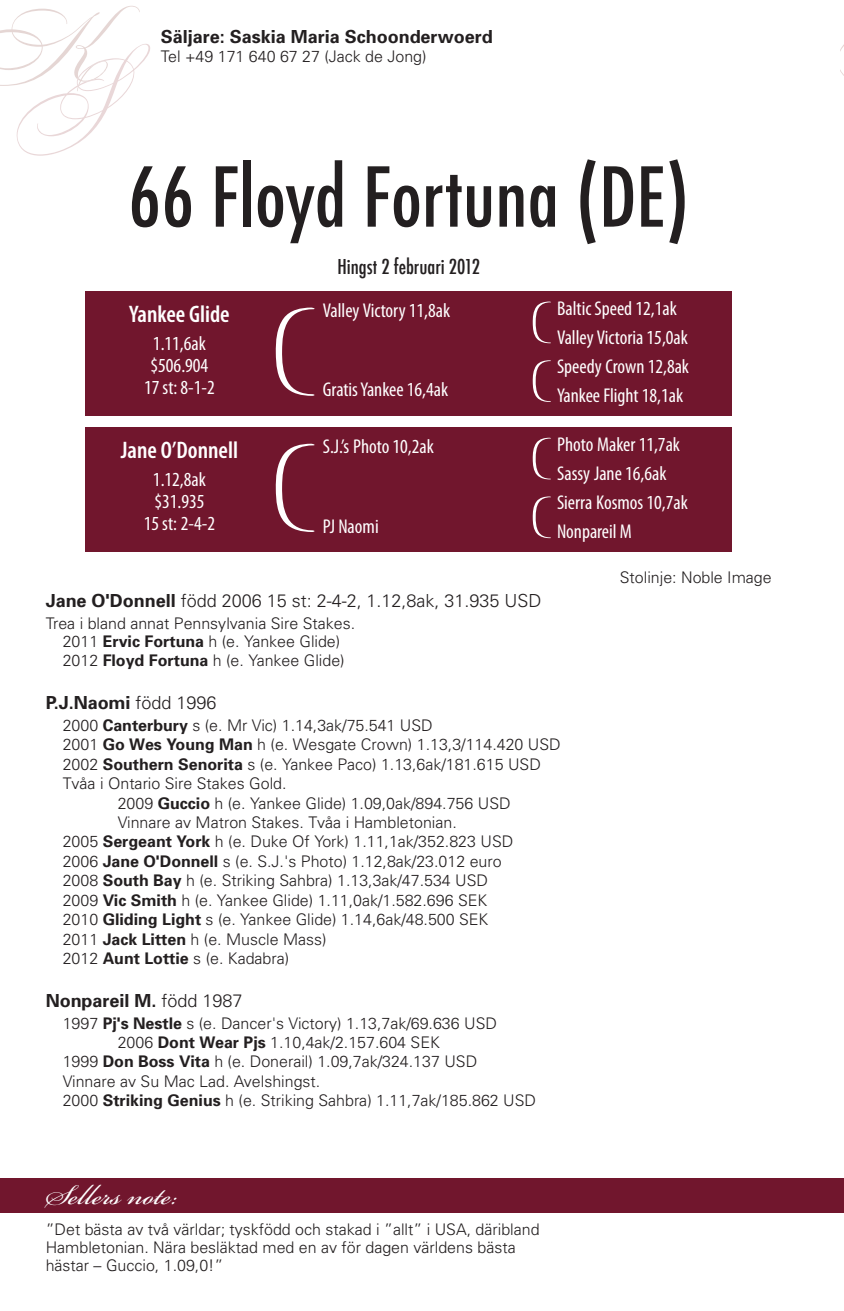
<style>
.page{position:relative;width:844px;height:1311px;background:#fff}
.page>*{position:absolute;margin:0;border:0;box-sizing:border-box;transform-origin:0 0}
.t1{font:500 condensed 80px "Futura";color:#231f20}
.t2{font:44px "Bickham Script Std";color:#fff}
.t3{font:600 condensed 24px "Myriad Pro";color:#fff}
.t4{font:condensed 20px/29px "Myriad Pro";color:#fff;text-align:center}
.t5{font:500 condensed 20px "Futura";color:#231f20}
.t6{font:700 18px "Univers";color:#231f20}
.t7{font:300 18px "Univers";color:#231f20}
.t8{font:300 16px/18.8px "Univers";color:#231f20;text-align:center}
.s1{font-weight:700}
.s2{font-weight:300}
</style>
<div class="page">
<div style="left:0;top:1178px;width:844px;height:34px;background:#71162d"></div>
<div style="left:85px;top:427px;width:647px;height:124px;background:#71162d"></div>
<svg style="left:276px;top:443px;width:38px;height:89px"></svg>
<svg style="left:532px;top:437px;width:19px;height:42px"></svg>
<svg style="left:532px;top:496px;width:19px;height:42px"></svg>
<div style="left:85px;top:291px;width:647px;height:124px;background:#71162d"></div>
<svg style="left:276px;top:307px;width:38px;height:89px"></svg>
<svg style="left:532px;top:301px;width:19px;height:42px"></svg>
<svg style="left:532px;top:360px;width:19px;height:42px"></svg>
<svg style="left:0;top:6px;width:150px;height:150px"></svg>
<svg style="left:840px;top:44px;width:4px;height:32px"></svg>
<p class="t6" style="left:161px;top:30px;width:333px">Säljare: Saskia Maria Schoonderwoerd</p>
<p class="t8" style="left:161px;top:48px;width:267px">Tel +49 171 640 67 27 (Jack de Jong)</p>
<p class="t1" style="left:128px;top:148px;width:562px">66 Floyd Fortuna (DE)</p>
<p class="t3" style="left:129px;top:306px;width:102px">Yankee Glide</p>
<p class="t4" style="left:144px;top:334px;width:72px;line-height:22px">1.11,6ak $506.904<br>17 st: 8-1-2</p>
<p class="t3" style="left:121px;top:442px;width:119px">Jane O’Donnell</p>
<p class="t4" style="left:144px;top:470px;width:73px;line-height:22px">1.12,8ak $31.935<br>15 st: 2-4-2</p>
<p class="t5" style="left:337px;top:254px;width:144px">Hingst 2 februari 2012</p>
<p class="t4" style="left:323px;top:297px;width:129px">Valley Victory 11,8ak</p>
<p class="t4" style="left:323px;top:377px;width:127px">GratisYankee 16,4ak</p>
<p class="t4" style="left:323px;top:433px;width:113px">S.J.’s Photo 10,2ak</p>
<p class="t4" style="left:323px;top:513px;width:57px">PJ Naomi</p>
<p class="t4" style="left:557px;top:295px;width:133px;text-align:left">Baltic Speed 12,1ak<br>Valley Victoria 15,0ak<br>Speedy Crown 12,8ak<br>Yankee Flight 18,1ak</p>
<p class="t4" style="left:557px;top:431px;width:132px;text-align:left">Photo Maker 11,7ak<br>Sassy Jane 16,6ak<br>Sierra Kosmos 10,7ak<br>Nonpareil M</p>
<p class="t8" style="left:620px;top:569px;width:153px">Stolinje: Noble Image</p>
<p class="t7" style="left:46px;top:594px;width:497px"><span class="s1">Jane O'Donnell</span> född 2006 15 st: 2-4-2, 1.12,8ak, 31.935 USD</p>
<p class="t8" style="left:46px;top:615px;width:311px">Trea i bland annat Pennsylvania Sire Stakes.<br>2011 <span class="s1">Ervic Fortuna</span> h (e. Yankee Glide)<br>2012 <span class="s1">Floyd Fortuna</span> h (e. Yankee Glide)</p>
<p class="t6" style="left:46px;top:696px;width:172px">P.J.Naomi <span class="s2">född 1996</span></p>
<p class="t8" style="left:63px;top:717px;width:371px">2000 <span class="s1">Canterbury</span> s (e. Mr Vic) 1.14,3ak/75.541 USD</p>
<p class="t8" style="left:63px;top:736px;width:499px">2001 <span class="s1">Go Wes Young Man</span> h (e. Wesgate Crown) 1.13,3/114.420 USD</p>
<p class="t8" style="left:63px;top:755px;width:479px">2002 <span class="s1">Southern Senorita</span> s (e. Yankee Paco) 1.13,6ak/181.615 USD</p>
<p class="t8" style="left:63px;top:775px;width:225px">Tvåa i Ontario Sire Stakes Gold.</p>
<p class="t8" style="left:118px;top:794px;width:394px">2009 <span class="s1">Guccio</span> h (e. Yankee Glide) 1.09,0ak/894.756 USD</p>
<p class="t8" style="left:118px;top:814px;width:340px">Vinnare av Matron Stakes. Tvåa i Hambletonian.</p>
<p class="t8" style="left:63px;top:833px;width:452px">2005 <span class="s1">Sergeant York</span> h (e. Duke Of York) 1.11,1ak/352.823 USD</p>
<p class="t8" style="left:63px;top:853px;width:440px">2006 <span class="s1">Jane O'Donnell</span> s (e. S.J.'s Photo) 1.12,8ak/23.012 euro</p>
<p class="t8" style="left:63px;top:872px;width:427px">2008 <span class="s1">South Bay</span> h (e. Striking Sahbra) 1.13,3ak/47.534 USD</p>
<p class="t8" style="left:63px;top:891px;width:426px">2009 <span class="s1">Vic Smith</span> h (e. Yankee Glide) 1.11,0ak/1.582.696 SEK</p>
<p class="t8" style="left:63px;top:911px;width:427px">2010 <span class="s1">Gliding Light</span> s (e. Yankee Glide) 1.14,6ak/48.500 SEK</p>
<p class="t8" style="left:63px;top:930px;width:265px">2011 <span class="s1">Jack Litten</span> h (e. Muscle Mass)</p>
<p class="t8" style="left:63px;top:950px;width:228px">2012 <span class="s1">Aunt Lottie</span> s (e. Kadabra)</p>
<p class="t6" style="left:46px;top:993px;width:198px">Nonpareil M. <span class="s2">född 1987</span></p>
<p class="t8" style="left:63px;top:1014px;width:436px">1997 <span class="s1">Pj's Nestle</span> s (e. Dancer's Victory) 1.13,7ak/69.636 USD</p>
<p class="t8" style="left:118px;top:1034px;width:324px">2006 <span class="s1">Dont Wear Pjs</span> 1.10,4ak/2.157.604 SEK</p>
<p class="t8" style="left:63px;top:1053px;width:416px">1999 <span class="s1">Don Boss Vita</span> h (e. Donerail) 1.09,7ak/324.137 USD</p>
<p class="t8" style="left:63px;top:1072px;width:259px">Vinnare av Su Mac Lad. Avelshingst.</p>
<p class="t8" style="left:63px;top:1092px;width:475px">2000 <span class="s1">Striking Genius</span> h (e. Striking Sahbra) 1.11,7ak/185.862 USD</p>
<p class="t2" style="left:46px;top:1162px;width:134px">Sellersnote:</p>
<p class="t8" style="left:46px;top:1220px;width:495px;text-align:left">”Det bästa av två världar; tyskfödd och stakad i ”allt” i USA, däribland<br>Hambletonian. Nära besläktad med en av för dagen världens bästa hästar – Guccio, 1.09,0!”</p>
</div>
